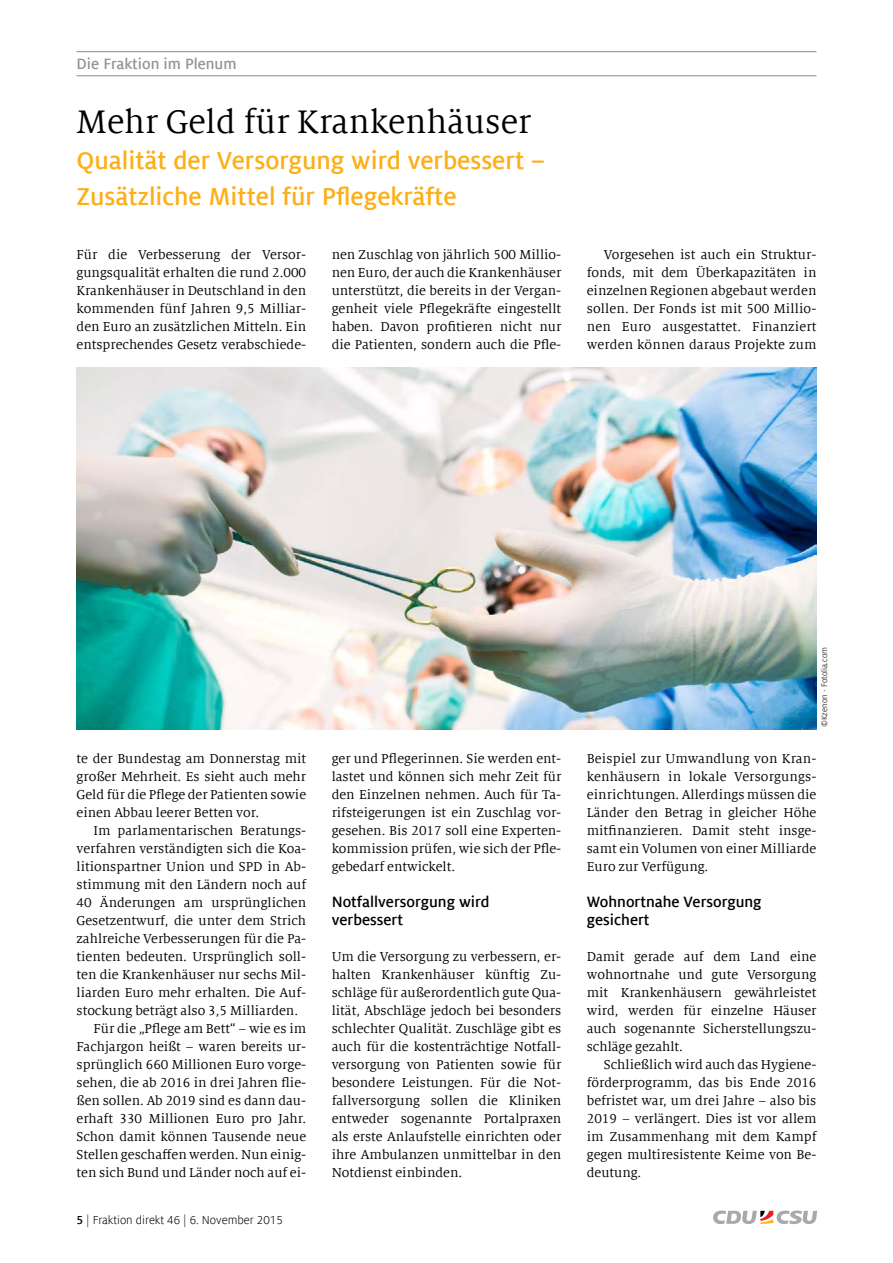
<style>
.page{position:relative;width:893px;height:1263px;background:#fff}
.page>*{position:absolute;margin:0;border:0;box-sizing:border-box;transform-origin:0 0}
.t1{font:36px "Milo Serif Offc";color:#000}
.t2{font:700 27px/36px "Milo Sans Offc";color:#fcaf17}
.t3{font:700 16.5px/18px "Milo Sans Offc";color:#000}
.t4{font:700 16.5px "Milo Sans Offc";color:#939598}
.t5{font:14.25px/18px "Milo Serif Offc";color:#000;text-align:justify}
.t6{font:12.75px "Milo Sans Offc";color:#000}
.t7{font:9px "Milo Sans Offc";color:#000}
.s1{font-weight:700}
</style>
<div class="page">
<svg style="left:713px;top:1210px;width:104px;height:14px"></svg>
<hr style="left:77px;top:51px;width:739px;height:1px;background:#939598">
<hr style="left:77px;top:75px;width:739px;height:1px;background:#939598">
<img style="left:77px;top:367px;width:739px;height:362px">
<p class="t4" style="left:77px;top:55px;width:161px">Die Fraktion im Plenum</p>
<h1 class="t1" style="left:77px;top:103px;width:456px">Mehr Geld für Krankenhäuser</h1>
<h2 class="t2" style="left:77px;top:143px;width:470px">Qualität der Versorgung wird verbessert –<br>Zusätzliche Mittel für Pflegekräfte</h2>
<p class="t5" style="left:77px;top:246px;width:231px">Für die Verbesserung der Versor&shy;gungsqualität erhalten die rund 2.000<br>Krankenhäuser in Deutschland in den kommenden fünf Jahren 9,5 Milliar&shy;den Euro an zusätzlichen Mitteln. Ein entsprechendes Gesetz verabschiede-</p>
<p class="t5" style="left:332px;top:246px;width:231px">nen Zuschlag von jährlich 500 Millio&shy;nen Euro, der auch die Krankenhäuser unterstützt, die bereits in der Vergan&shy;genheit viele Pflegekräfte eingestellt haben. Davon profitieren nicht nur die Patienten, sondern auch die Pfle-</p>
<p class="t5" style="left:587px;top:246px;width:231px;text-indent:17px">Vorgesehen ist auch ein Struktur&shy;fonds, mit dem Überkapazitäten in einzelnen Regionen abgebaut werden sollen. Der Fonds ist mit 500 Millio&shy;nen Euro ausgestattet. Finanziert werden können daraus Projekte zum</p>
<p class="t5" style="left:77px;top:750px;width:231px">te der Bundestag am Donnerstag mit großer Mehrheit. Es sieht auch mehr Geld für die Pflege der Patienten sowie einen Abbau leerer Betten vor.</p>
<p class="t5" style="left:94px;top:822px;width:214px">Im parlamentarischen Beratungs-</p>
<p class="t5" style="left:77px;top:840px;width:231px">verfahren verständigten sich die Koa-</p>
<p class="t5" style="left:77px;top:858px;width:231px">litionspartner Union und SPD in Ab-</p>
<p class="t5" style="left:77px;top:876px;width:231px">stimmung mit den Ländern noch auf</p>
<p class="t5" style="left:77px;top:894px;width:231px">40 Änderungen am ursprünglichen</p>
<p class="t5" style="left:77px;top:912px;width:231px">Gesetzentwurf, die unter dem Strich</p>
<p class="t5" style="left:77px;top:930px;width:231px">zahlreiche Verbesserungen für die Pa-</p>
<p class="t5" style="left:77px;top:948px;width:231px">tienten bedeuten. Ursprünglich soll-</p>
<p class="t5" style="left:77px;top:966px;width:231px">ten die Krankenhäuser nur sechs Mil-</p>
<p class="t5" style="left:77px;top:984px;width:231px">liarden Euro mehr erhalten. Die Auf-</p>
<p class="t5" style="left:77px;top:1002px;width:223px">stockung beträgt also 3,5 Milliarden.</p>
<p class="t5" style="left:94px;top:1020px;width:214px">Für die „Pflege am Bett“ – wie es im</p>
<p class="t5" style="left:77px;top:1038px;width:231px">Fachjargon heißt – waren bereits ur-</p>
<p class="t5" style="left:77px;top:1056px;width:231px">sprünglich 660 Millionen Euro vorge-</p>
<p class="t5" style="left:77px;top:1074px;width:231px">sehen, die ab 2016 in drei Jahren flie-</p>
<p class="t5" style="left:77px;top:1092px;width:231px">ßen sollen. Ab 2019 sind es dann dau-</p>
<p class="t5" style="left:77px;top:1110px;width:231px">erhaft 330 Millionen Euro pro Jahr.</p>
<p class="t5" style="left:77px;top:1128px;width:231px">Schon damit können Tausende neue</p>
<p class="t5" style="left:77px;top:1146px;width:231px">Stellen geschaffen werden. Nun einig-</p>
<p class="t5" style="left:77px;top:1164px;width:231px">ten sich Bund und Länder noch auf ei-</p>
<p class="t6" style="left:77px;top:1213px;width:208px"><span class="s1">5</span> | Fraktion direkt 46 | 6. November 2015</p>
<p class="t5" style="left:332px;top:750px;width:231px">ger und Pflegerinnen. Sie werden ent&shy;lastet und können sich mehr Zeit für den Einzelnen nehmen. Auch für Ta&shy;rifsteigerungen ist ein Zuschlag vor&shy;gesehen. Bis 2017 soll eine Experten&shy;kommission prüfen, wie sich der Pfle&shy;gebedarf entwickelt.</p>
<p class="t3" style="left:332px;top:893px;width:159px">Notfallversorgung wird verbessert</p>
<p class="t5" style="left:332px;top:948px;width:231px">Um die Versorgung zu verbessern, er&shy;halten Krankenhäuser künftig Zu&shy;schläge für außerordentlich gute Qua&shy;lität, Abschläge jedoch bei besonders schlechter Qualität. Zuschläge gibt es auch für die kostenträchtige Notfall&shy;versorgung von Patienten sowie für besondere Leistungen. Für die Not&shy;fallversorgung sollen die Kliniken entweder sogenannte Portalpraxen als erste Anlaufstelle einrichten oder ihre Ambulanzen unmittelbar in den Notdienst einbinden.</p>
<p class="t7" style="left:819px;top:727px;width:82px;rotate:-90deg">©Kzenon - Fotolia.com</p>
<p class="t5" style="left:587px;top:750px;width:231px">Beispiel zur Umwandlung von Kran&shy;kenhäusern in lokale Versorgungs&shy;einrichtungen. Allerdings müssen die Länder den Betrag in gleicher Höhe mitfinanzieren. Damit steht insge&shy;samt ein Volumen von einer Milliarde Euro zur Verfügung.</p>
<p class="t3" style="left:587px;top:893px;width:176px">Wohnortnahe Versorgung gesichert</p>
<p class="t5" style="left:587px;top:948px;width:231px">Damit gerade auf dem Land eine wohnortnahe und gute Versorgung mit Krankenhäusern gewährleistet wird, werden für einzelne Häuser auch sogenannte Sicherstellungszu&shy;schläge gezahlt.</p>
<p class="t5" style="left:587px;top:1056px;width:231px;text-indent:17px">Schließlich wird auch das Hygiene&shy;förderprogramm, das bis Ende 2016 befristet war, um drei Jahre – also bis 2019 – verlängert. Dies ist vor allem im Zusammenhang mit dem Kampf gegen multiresistente Keime von Be&shy;deutung.</p>
</div>
